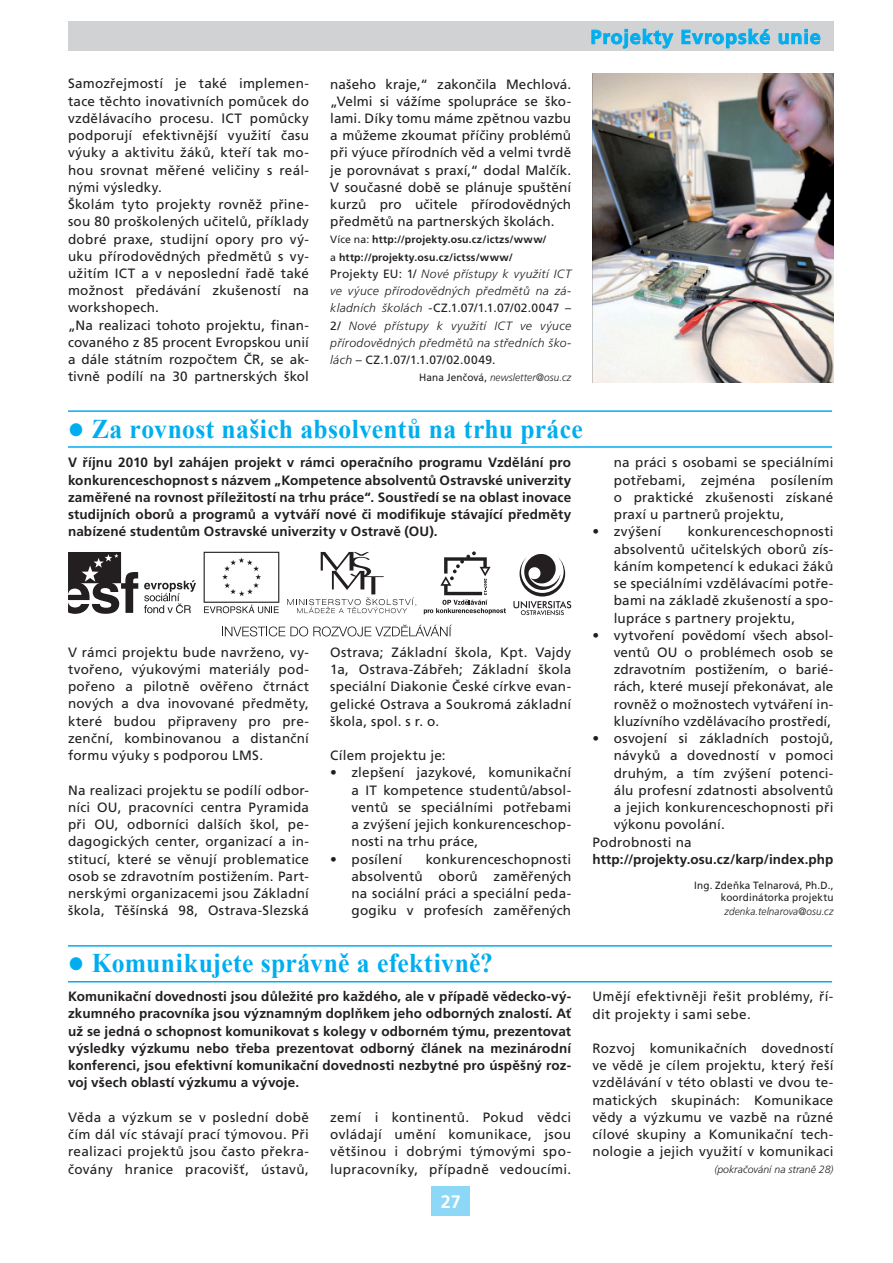
<style>
.page{position:relative;width:893px;height:1263px;background:#fff}
.page>*{position:absolute;margin:0;border:0;box-sizing:border-box;transform-origin:0 0}
.t1{font:700 27px "Times New Roman";letter-spacing:.01em;color:#00aeef;scale:.95 1}
.t2{font:700 19.5px "Frutiger CE";letter-spacing:.05em;color:#00aeef}
.t3{font:700 18px "Frutiger CE";color:#fff}
.t4{font:13.5px/17.2px "Frutiger CE";letter-spacing:.015em;color:#231f20;text-align:justify}
.t5{font:700 13.5px/17.2px "Frutiger CE";letter-spacing:.01em;color:#231f20;text-align:justify}
.t6{font:italic 300 12px/17.2px "Frutiger CE";letter-spacing:.03em;color:#231f20;text-align:justify}
.t7{font:700 10.5px/17.2px "Frutiger CE";letter-spacing:.02em;color:#231f20}
.t8{font:italic 300 10.5px "Frutiger CE";letter-spacing:.005em;color:#231f20;scale:.95 1}
.t9{font:10.5px/12.6px "Frutiger CE";letter-spacing:.015em;color:#231f20;text-align:right;scale:.95 1}
.t10{font:italic 300 10.5px "Frutiger CE";letter-spacing:.005em;color:#231f20}
.s1{font-weight:400}
.s2{font-weight:400;font-style:normal}
</style>
<div class="page">
<div style="left:432px;top:1186px;width:38px;height:30px;background:#8dd7f7"></div>
<div style="left:68px;top:21px;width:765px;height:30px;background:#d1d2d4"></div>
<svg style="left:591px;top:28px;width:83px;height:21px"></svg>
<svg style="left:681px;top:28px;width:89px;height:21px"></svg>
<svg style="left:778px;top:29px;width:43px;height:16px"></svg>
<hr style="left:68px;top:446px;width:764px;height:2px;background:#00aeef">
<hr style="left:68px;top:981px;width:764px;height:1px;background:#00aeef">
<hr style="left:68px;top:410px;width:764px;height:2px;background:#00aeef">
<hr style="left:68px;top:945px;width:764px;height:2px;background:#00aeef">
<svg style="left:222px;top:625px;width:230px;height:11px"></svg>
<svg style="left:68px;top:552px;width:70px;height:62px"></svg>
<svg style="left:144px;top:580px;width:52px;height:33px"></svg>
<svg style="left:204px;top:552px;width:75px;height:61px"></svg>
<svg style="left:287px;top:552px;width:129px;height:61px"></svg>
<svg style="left:424px;top:551px;width:82px;height:63px"></svg>
<svg style="left:513px;top:554px;width:58px;height:61px"></svg>
<img style="left:592px;top:73px;width:241px;height:309px">
<p class="t4" style="left:68px;top:75px;width:242px;text-align:left">Samozřejmostí je také implemen&shy;tace těchto inovativních pomůcek do vzdělávacího procesu. ICT pomůcky podporují efektivnější využití času výuky a aktivitu žáků, kteří tak mo&shy;hou srovnat měřené veličiny s reál&shy;nými výsledky.<br>Školám tyto projekty rovněž přine&shy;sou 80 proškolených učitelů, příklady dobré praxe, studijní opory pro vý&shy;uku přírodovědných předmětů s vy&shy;užitím ICT a v neposlední řadě také možnost předávání zkušeností na workshopech.<br>„Na realizaci tohoto projektu, finan&shy;covaného z 85 procent Evropskou unií a dále státním rozpočtem ČR, se ak&shy;tivně podílí na 30 partnerských škol</p>
<p class="t4" style="left:330px;top:75px;width:242px">našeho kraje,“ zakončila Mechlová. „Velmi si vážíme spolupráce se ško&shy;lami. Díky tomu máme zpětnou vazbu a můžeme zkoumat příčiny problémů při výuce přírodních věd a velmi tvrdě je porovnávat s praxí,“ dodal Malčík.<br>V současné době se plánuje spuštění kurzů pro učitele přírodovědných předmětů na partnerských školách.</p>
<p class="t7" style="left:330px;top:231px;width:218px"><span class="s1">Více na:</span> http://projekty.osu.cz/ictzs/www/ <span class="s1">a</span> http://projekty.osu.cz/ictss/www/</p>
<p class="t6" style="left:330px;top:265px;width:242px"><span class="s2">Projekty EU: 1/</span> Nové přístupy k využití ICT ve výuce přírodovědných předmětů na zá&shy;kladních školách <span class="s2">-CZ.1.07/1.1.07/02.0047 – 2/</span> Nové přístupy k využití ICT ve výuce přírodovědných předmětů na středních ško&shy;lách <span class="s2">– CZ.1.07/1.1.07/02.0049.</span></p>
<p class="t8" style="left:419px;top:372px;width:162px"><span class="s2">Hana Jenčová,</span> newsletter@osu.cz</p>
<h2 class="t2" style="left:591px;top:26px;width:232px">Projekty Evropské unie</h2>
<h1 class="t1" style="left:68px;top:410px;width:543px">● Za rovnost našich absolventů na trhu práce</h1>
<p class="t5" style="left:68px;top:454px;width:505px">V říjnu 2010 byl zahájen projekt v rámci operačního programu Vzdělání pro konkurenceschopnost s názvem „Kompetence absolventů Ostravské univerzity zaměřené na rovnost příležitostí na trhu práce“. Soustředí se na oblast inovace studijních oborů a programů a vytváří nové či modifikuje stávající předměty nabízené studentům Ostravské univerzity v Ostravě (OU).</p>
<p class="t4" style="left:68px;top:643px;width:242px">V rámci projektu bude navrženo, vy&shy;tvořeno, výukovými materiály pod&shy;pořeno a pilotně ověřeno čtrnáct nových a dva inovované předměty, které budou připraveny pro pre&shy;zenční, kombinovanou a distanční formu výuky s podporou LMS.</p>
<p class="t4" style="left:68px;top:781px;width:242px">Na realizaci projektu se podílí odbor&shy;níci OU, pracovníci centra Pyramida při OU, odborníci dalších škol, pe&shy;dagogických center, organizací a in&shy;stitucí, které se věnují problematice osob se zdravotním postižením. Part&shy;nerskými organizacemi jsou Základní škola, Těšínská 98, Ostrava-Slezská</p>
<p class="t4" style="left:330px;top:643px;width:242px">Ostrava; Základní škola, Kpt. Vajdy 1a, Ostrava-Zábřeh; Základní škola speciální Diakonie České církve evan&shy;gelické Ostrava a Soukromá základní škola, spol. s r. o.</p>
<p class="t4" style="left:330px;top:747px;width:117px">Cílem projektu je:</p>
<p class="t4" style="left:351px;top:764px;width:221px;text-indent:-21px">• zlepšení jazykové, komunikační a IT kompetence studentů/absol&shy;ventů se speciálními potřebami a zvýšení jejich konkurenceschop&shy;nosti na trhu práce,</p>
<p class="t4" style="left:330px;top:850px;width:73px">• posílení</p>
<p class="t4" style="left:351px;top:850px;width:221px;text-indent:74px">konkurenceschopnosti absolventů oborů zaměřených na sociální práci a speciální peda&shy;gogiku v profesích zaměřených</p>
<p class="t4" style="left:614px;top:454px;width:221px">na práci s osobami se speciálními potřebami, zejména posílením o praktické zkušenosti získané praxí u partnerů projektu,</p>
<p class="t4" style="left:592px;top:523px;width:70px">• zvýšení</p>
<p class="t4" style="left:614px;top:523px;width:221px;text-indent:74px">konkurenceschopnosti absolventů učitelských oborů zís&shy;káním kompetencí k edukaci žáků se speciálními vzdělávacími potře&shy;bami na základě zkušeností a spo&shy;lupráce s partnery projektu,</p>
<p class="t4" style="left:614px;top:626px;width:221px;text-indent:-21px">• vytvoření povědomí všech absol&shy;ventů OU o problémech osob se zdravotním postižením, o barié&shy;rách, které musejí překonávat, ale rovněž o možnostech vytváření in&shy;kluzívního vzdělávacího prostředí,</p>
<p class="t4" style="left:592px;top:730px;width:242px">• osvojení si základních postojů,</p>
<p class="t4" style="left:614px;top:747px;width:221px">návyků a dovedností v pomoci</p>
<p class="t4" style="left:614px;top:764px;width:221px">druhým, a tím zvýšení potenci-</p>
<p class="t4" style="left:614px;top:781px;width:221px">álu profesní zdatnosti absolventů</p>
<p class="t4" style="left:614px;top:799px;width:221px">a jejich konkurenceschopnosti při</p>
<p class="t4" style="left:614px;top:816px;width:113px">výkonu povolání.</p>
<p class="t4" style="left:592px;top:833px;width:101px">Podrobnosti na</p>
<p class="t5" style="left:592px;top:850px;width:242px">http://projekty.osu.cz/karp/index.php</p>
<p class="t9" style="left:694px;top:879px;width:148px">Ing. Zdeňka Telnarová, Ph.D., koordinátorka projektu</p>
<p class="t8" style="left:725px;top:905px;width:116px">zdenka.telnarova@osu.cz</p>
<h1 class="t1" style="left:68px;top:944px;width:449px">● Komunikujete správně a efektivně?</h1>
<p class="t5" style="left:68px;top:988px;width:505px">Komunikační dovednosti jsou důležité pro každého, ale v případě vědecko-vý&shy;zkumného pracovníka jsou významným doplňkem jeho odborných znalostí. Ať už se jedná o schopnost komunikovat s kolegy v odborném týmu, prezentovat výsledky výzkumu nebo třeba prezentovat odborný článek na mezinárodní konferenci, jsou efektivní komunikační dovednosti nezbytné pro úspěšný roz&shy;voj všech oblastí výzkumu a vývoje.</p>
<p class="t4" style="left:68px;top:1108px;width:242px">Věda a výzkum se v poslední době čím dál víc stávají prací týmovou. Při realizaci projektů jsou často překra&shy;čovány hranice pracovišť, ústavů,</p>
<p class="t4" style="left:330px;top:1108px;width:242px">zemí i kontinentů. Pokud vědci ovládají umění komunikace, jsou většinou i dobrými týmovými spo&shy;lupracovníky, případně vedoucími.</p>
<h3 class="t3" style="left:441px;top:1192px;width:22px">27</h3>
<p class="t4" style="left:592px;top:988px;width:242px">Umějí efektivněji řešit problémy, ří&shy;dit projekty i sami sebe.</p>
<p class="t4" style="left:592px;top:1040px;width:243px">Rozvoj komunikačních dovedností ve vědě je cílem projektu, který řeší vzdělávání v této oblasti ve dvou te&shy;matických skupinách: Komunikace vědy a výzkumu ve vazbě na různé cílové skupiny a Komunikační tech&shy;nologie a jejich využití v komunikaci</p>
<p class="t10" style="left:714px;top:1164px;width:121px">(pokračování na straně 28)</p>
</div>
